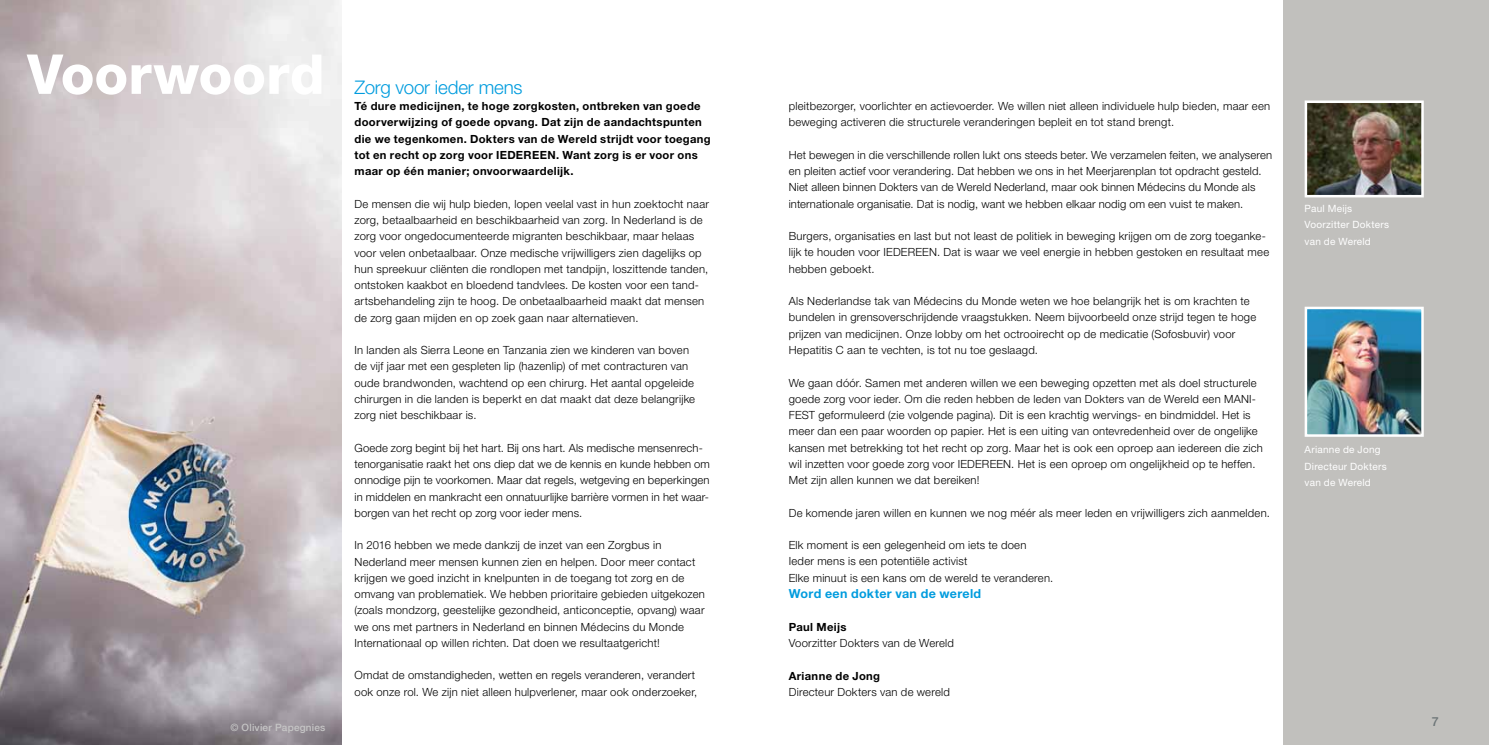
<style>
.page{position:relative;width:1489px;height:745px;background:#fff}
.page>*{position:absolute;margin:0;border:0;box-sizing:border-box;transform-origin:0 0}
.t1{font:800 55px "Helvetica Neue LT Std";color:#fff}
.t2{font:300 18.75px "Helvetica Neue LT Std";letter-spacing:-.01em;color:#009cde}
.t3{font:700 12.5px "Helvetica Neue LT Std";letter-spacing:.025em;color:#009cde}
.t4{font:500 12.5px "Helvetica Neue LT Std";color:#6c7577}
.t5{font:300 11.25px/16.2px "Helvetica Neue LT Std";letter-spacing:.02em;color:#000}
.t6{font:700 11.25px/16.2px "Helvetica Neue LT Std";letter-spacing:.03em;color:#000}
.t7{font:10px/16.2px "Helvetica Neue LT Std";letter-spacing:.025em;color:#fff}
.t8{font:500 10px "Helvetica Neue";letter-spacing:.02em;color:#c6c6c6}
</style>
<div class="page">
<div style="left:1283px;top:0;width:205px;height:744px;background:#c1c0bd"></div>
<img style="left:0;top:0;width:341px;height:744px">
<img style="left:1307px;top:103px;width:113px;height:91px">
<div style="left:1304px;top:100px;width:119px;height:97px;border:2px solid #fff"></div>
<img style="left:1307px;top:309px;width:113px;height:124px">
<div style="left:1304px;top:306px;width:119px;height:130px;border:2px solid #fff"></div>
<h1 class="t1" style="left:27px;top:41px;width:299px">Voorwoord</h1>
<p class="t8" style="left:230px;top:720px;width:96px">© Olivier Papegnies</p>
<h2 class="t2" style="left:354px;top:76px;width:169px">Zorg voor ieder mens</h2>
<p class="t6" style="left:354px;top:98px;width:358px">Té dure medicijnen, te hoge zorgkosten, ontbreken van goede doorverwijzing of goede opvang. Dat zijn de aandachtspunten die we tegenkomen. Dokters van de Wereld strijdt voor toegang tot en recht op zorg voor IEDEREEN. Want zorg is er voor ons maar op één manier; onvoorwaardelijk.</p>
<p class="t5" style="left:354px;top:195px;width:356px">De mensen die wij hulp bieden, lopen veelal vast in hun zoektocht naar zorg, betaalbaarheid en beschikbaarheid van zorg. In Nederland is de zorg voor ongedocumenteerde migranten beschikbaar, maar helaas voor velen onbetaalbaar. Onze medische vrijwilligers zien dagelijks op hun spreekuur cliënten die rondlopen met tandpijn, loszittende tanden, ontstoken kaakbot en bloedend tandvlees. De kosten voor een tand&shy;artsbehandeling zijn te hoog. De onbetaalbaarheid maakt dat mensen de zorg gaan mijden en op zoek gaan naar alternatieven.</p>
<p class="t5" style="left:354px;top:341px;width:342px">In landen als Sierra Leone en Tanzania zien we kinderen van boven de vijf jaar met een gespleten lip (hazenlip) of met contracturen van oude brandwonden, wachtend op een chirurg. Het aantal opgeleide chirurgen in die landen is beperkt en dat maakt dat deze belangrijke zorg niet beschikbaar is.</p>
<p class="t5" style="left:354px;top:439px;width:357px">Goede zorg begint bij het hart. Bij ons hart. Als medische mensenrech&shy;tenorganisatie raakt het ons diep dat we de kennis en kunde hebben om onnodige pijn te voorkomen. Maar dat regels, wetgeving en beperkingen in middelen en mankracht een onnatuurlijke barrière vormen in het waar&shy;borgen van het recht op zorg voor ieder mens.</p>
<p class="t5" style="left:354px;top:536px;width:352px">In 2016 hebben we mede dankzij de inzet van een Zorgbus in Nederland meer mensen kunnen zien en helpen. Door meer contact krijgen we goed inzicht in knelpunten in de toegang tot zorg en de omvang van problematiek. We hebben prioritaire gebieden uitgekozen (zoals mondzorg, geestelijke gezondheid, anticonceptie, opvang) waar we ons met partners in Nederland en binnen Médecins du Monde Internationaal op willen richten. Dat doen we resultaatgericht!</p>
<p class="t5" style="left:354px;top:666px;width:344px">Omdat de omstandigheden, wetten en regels veranderen, verandert ook onze rol. We zijn niet alleen hulpverlener, maar ook onderzoeker,</p>
<p class="t5" style="left:788px;top:98px;width:483px">pleitbezorger, voorlichter en actievoerder. We willen niet alleen individuele hulp bieden, maar een beweging activeren die structurele veranderingen bepleit en tot stand brengt.</p>
<p class="t5" style="left:788px;top:146px;width:485px">Het bewegen in die verschillende rollen lukt ons steeds beter. We verzamelen feiten, we analyseren en pleiten actief voor verandering. Dat hebben we ons in het Meerjarenplan tot opdracht gesteld.<br>Niet alleen binnen Dokters van de Wereld Nederland, maar ook binnen Médecins du Monde als internationale organisatie. Dat is nodig, want we hebben elkaar nodig om een vuist te maken.</p>
<p class="t5" style="left:788px;top:227px;width:482px">Burgers, organisaties en last but not least de politiek in beweging krijgen om de zorg toeganke&shy;lijk te houden voor IEDEREEN. Dat is waar we veel energie in hebben gestoken en resultaat mee hebben geboekt.</p>
<p class="t5" style="left:788px;top:292px;width:469px">Als Nederlandse tak van Médecins du Monde weten we hoe belangrijk het is om krachten te bundelen in grensoverschrijdende vraagstukken. Neem bijvoorbeeld onze strijd tegen te hoge prijzen van medicijnen. Onze lobby om het octrooirecht op de medicatie (Sofosbuvir) voor Hepatitis C aan te vechten, is tot nu toe geslaagd.</p>
<p class="t5" style="left:788px;top:374px;width:475px">We gaan dóór. Samen met anderen willen we een beweging opzetten met als doel structurele goede zorg voor ieder. Om die reden hebben de leden van Dokters van de Wereld een MANI-FEST geformuleerd (zie volgende pagina). Dit is een krachtig wervings- en bindmiddel. Het is meer dan een paar woorden op papier. Het is een uiting van ontevredenheid over de ongelijke kansen met betrekking tot het recht op zorg. Maar het is ook een oproep aan iedereen die zich wil inzetten voor goede zorg voor IEDEREEN. Het is een oproep om ongelijkheid op te heffen.<br>Met zijn allen kunnen we dat bereiken!</p>
<p class="t5" style="left:788px;top:504px;width:482px">De komende jaren willen en kunnen we nog méér als meer leden en vrijwilligers zich aanmelden.</p>
<p class="t5" style="left:788px;top:536px;width:266px">Elk moment is een gelegenheid om iets te doen<br>Ieder mens is een potentiële activist<br>Elke minuut is een kans om de wereld te veranderen.</p>
<p class="t3" style="left:788px;top:585px;width:194px">Word een dokter van de wereld</p>
<p class="t6" style="left:788px;top:618px;width:59px">Paul Meijs</p>
<p class="t5" style="left:788px;top:634px;width:167px">Voorzitter Dokters van de Wereld</p>
<p class="t6" style="left:788px;top:666px;width:93px">Arianne de Jong</p>
<p class="t5" style="left:788px;top:683px;width:163px">Directeur Dokters van de wereld</p>
<p class="t7" style="left:1304px;top:200px;width:86px">Paul Meijs<br>Voorzitter Dokters van de Wereld</p>
<p class="t7" style="left:1304px;top:441px;width:84px">Arianne de Jong<br>Directeur Dokters van de Wereld</p>
<p class="t4" style="left:1431px;top:713px;width:8px">7</p>
</div>
